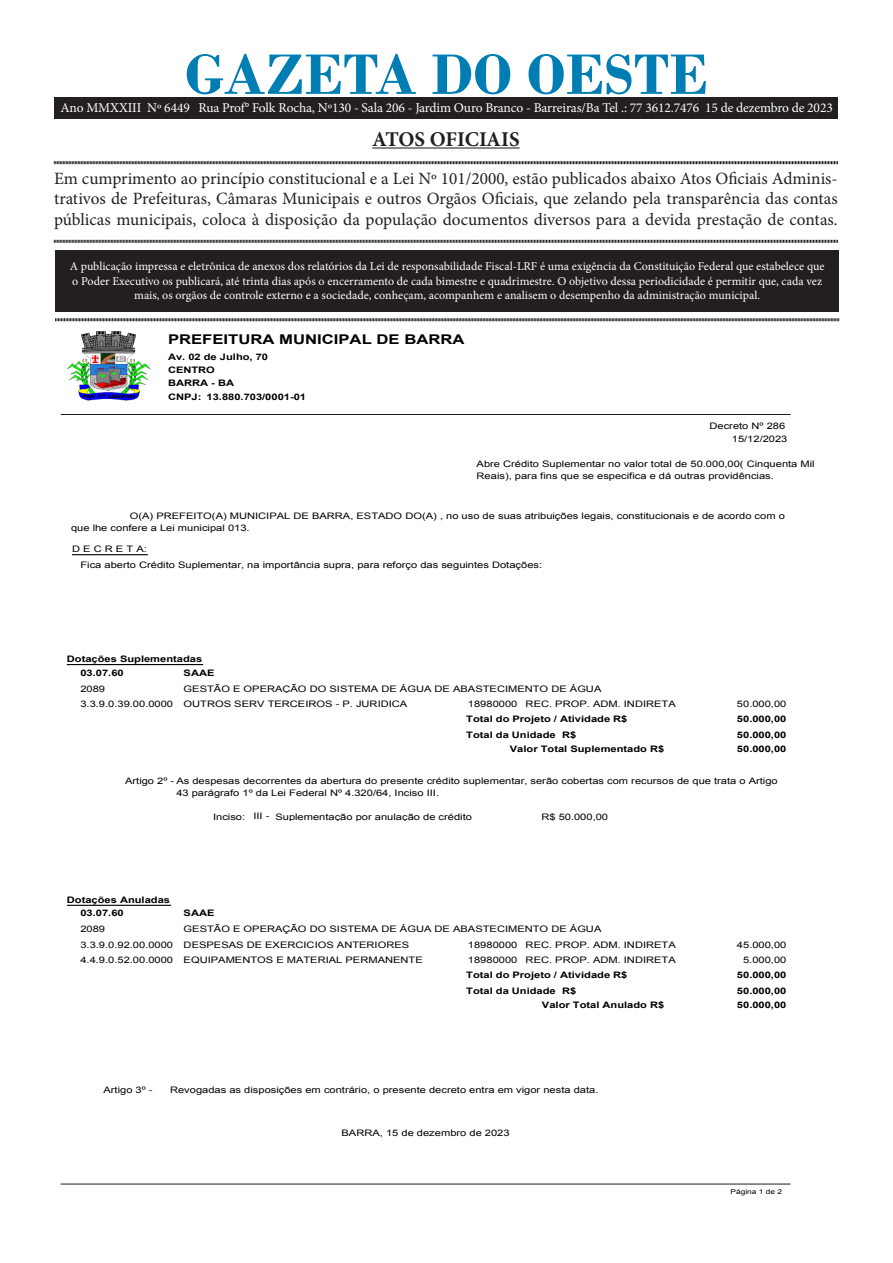
<style>
.page{position:relative;width:893px;height:1263px;background:#fff}
.page>*{position:absolute;margin:0;border:0;box-sizing:border-box;transform-origin:0 0}
.t1{font:700 60px "Bodoni";color:#007eb4}
.t2{font:700 21px "Minion Pro";letter-spacing:-.005em;color:#231f20}
.t3{font:17.25px/20.7px "Minion Pro";color:#231f20;text-align:justify}
.t4{font:13.5px "Minion Pro";letter-spacing:-.01em;color:#fff}
.t5{font:700 13.35px "Arial";color:#000;scale:1.24 1}
.t6{font:12px/14.4px "Minion Pro";color:#fff;text-align:center}
.t7{font:9px/11.7px "Arial";color:#000;scale:1.24 1}
.t8{font:700 9px/13.4px "Arial";color:#000;scale:1.24 1}
.t9{font:6.75px "Arial";color:#000;scale:1.24 1}
</style>
<div class="page">
<div style="left:55px;top:250px;width:784px;height:61px;background:#231f20"></div>
<hr style="left:372px;top:147px;width:148px;height:2px;background:#231f20">
<svg style="left:54px;top:161px;width:784px;height:4px"></svg>
<svg style="left:54px;top:239px;width:784px;height:4px"></svg>
<svg style="left:55px;top:318px;width:784px;height:4px"></svg>
<div style="left:54px;top:98px;width:784px;height:20px;background:#231f20"></div>
<hr style="left:61px;top:414px;width:729px;height:1px;background:#000">
<img style="left:67px;top:332px;width:83px;height:69px">
<hr style="left:72px;top:554px;width:76px;height:1px;background:#000">
<hr style="left:67px;top:664px;width:136px;height:1px;background:#000">
<hr style="left:67px;top:905px;width:104px;height:1px;background:#000">
<hr style="left:61px;top:1183px;width:729px;height:1px;background:#000">
<p class="t1" style="left:185px;top:39px;width:525px">GAZETA DO OESTE</p>
<p class="t2" style="left:372px;top:124px;width:149px">ATOS OFICIAIS</p>
<p class="t3" style="left:54px;top:168px;width:785px">Em cumprimento ao princípio constitucional e a Lei Nº 101/2000, estão publicados abaixo Atos Oficiais Adminis&shy;trativos de Prefeituras, Câmaras Municipais e outros Orgãos Oficiais, que zelando pela transparência das contas públicas municipais, coloca à disposição da população documentos diversos para a devida prestação de contas.</p>
<p class="t6" style="left:70px;top:259px;width:756px">A publicação impressa e eletrônica de anexos dos relatórios da Lei de responsabilidade Fiscal-LRF é uma exigência da Constituição Federal que estabelece que o Poder Executivo os publicará, até trinta dias após o encerramento de cada bimestre e quadrimestre. O objetivo dessa periodicidade é permitir que, cada vez mais, os orgãos de controle externo e a sociedade, conheçam, acompanhem e analisem o desempenho da administração municipal.</p>
<p class="t4" style="left:60px;top:98px;width:774px">Ano MMXXIII Nº 6449 Rua Prof° Folk Rocha, Nº130 - Sala 206 - Jardim Ouro Branco - Barreiras/Ba Tel .: 77 3612.7476 15 de dezembro de 2023</p>
<p class="t5" style="left:168px;top:331px;width:241px">PREFEITURA MUNICIPAL DE BARRA</p>
<p class="t8" style="left:168px;top:377px;width:55px">BARRA - BA<br>CNPJ:</p>
<p class="t8" style="left:168px;top:350px;width:82px">Av. 02 de Julho, 70<br>CENTRO</p>
<p class="t8" style="left:207px;top:390px;width:82px">13.880.703/0001-01</p>
<p class="t7" style="left:709px;top:420px;width:63px">Decreto Nº 286</p>
<p class="t7" style="left:732px;top:433px;width:46px">15/12/2023</p>
<p class="t7" style="left:477px;top:458px;width:274px">Abre Crédito Suplementar no valor total de 50.000,00( Cinquenta Mil<br>Reais), para fins que se especifica e dá outras providências.</p>
<p class="t7" style="left:71px;top:510px;width:577px;text-indent:59px">O(A) PREFEITO(A) MUNICIPAL DE BARRA, ESTADO DO(A) , no uso de suas atribuições legais, constitucionais e de acordo com o que lhe confere a Lei municipal 013.</p>
<p class="t7" style="left:80px;top:559px;width:374px">Fica aberto Crédito Suplementar, na importância supra, para reforço das seguintes Dotações:</p>
<p class="t7" style="left:72px;top:543px;width:62px">D E C R E T A:</p>
<p class="t8" style="left:80px;top:653px;width:100px;text-indent:-14px">Dotações Suplementadas<br>03.07.60</p>
<p class="t8" style="left:184px;top:666px;width:26px">SAAE</p>
<p class="t7" style="left:80px;top:681px;width:422px;line-height:15.1px;text-indent:103px">GESTÃO E OPERAÇÃO DO SISTEMA DE ÁGUA DE ABASTECIMENTO DE ÁGUA<br>3.3.9.0.39.00.0000 OUTROS SERV TERCEIROS - P. JURIDICA</p>
<p class="t7" style="left:80px;top:683px;width:21px">2089</p>
<p class="t7" style="left:468px;top:698px;width:169px">18980000 REC. PROP. ADM. INDIRETA</p>
<p class="t7" style="left:737px;top:698px;width:41px">50.000,00</p>
<p class="t8" style="left:466px;top:712px;width:132px">Total do Projeto / Atividade R$</p>
<p class="t8" style="left:737px;top:712px;width:41px">50.000,00</p>
<p class="t8" style="left:466px;top:728px;width:90px">Total da Unidade R$</p>
<p class="t8" style="left:737px;top:728px;width:41px">50.000,00</p>
<p class="t8" style="left:510px;top:742px;width:126px">Valor Total Suplementado R$</p>
<p class="t8" style="left:737px;top:742px;width:41px">50.000,00</p>
<p class="t7" style="left:176px;top:775px;width:487px;text-indent:-51px">Artigo 2º - As despesas decorrentes da abertura do presente crédito suplementar, serão cobertas com recursos de que trata o Artigo<br>43 parágrafo 1º da Lei Federal Nº 4.320/64, Inciso III.</p>
<p class="t7" style="left:213px;top:811px;width:210px">Inciso: III - Suplementação por anulação de crédito</p>
<p class="t7" style="left:541px;top:811px;width:55px">R$ 50.000,00</p>
<p class="t8" style="left:80px;top:893px;width:74px;text-indent:-14px">Dotações Anuladas<br>03.07.60</p>
<p class="t8" style="left:184px;top:907px;width:26px">SAAE</p>
<p class="t7" style="left:80px;top:922px;width:422px;line-height:15.1px;text-indent:103px">GESTÃO E OPERAÇÃO DO SISTEMA DE ÁGUA DE ABASTECIMENTO DE ÁGUA<br>3.3.9.0.92.00.0000 DESPESAS DE EXERCICIOS ANTERIORES</p>
<p class="t7" style="left:80px;top:923px;width:21px">2089</p>
<p class="t7" style="left:468px;top:938px;width:169px">18980000 REC. PROP. ADM. INDIRETA</p>
<p class="t7" style="left:737px;top:938px;width:41px">45.000,00</p>
<p class="t7" style="left:80px;top:954px;width:278px">4.4.9.0.52.00.0000 EQUIPAMENTOS E MATERIAL PERMANENTE</p>
<p class="t7" style="left:468px;top:954px;width:169px">18980000 REC. PROP. ADM. INDIRETA</p>
<p class="t7" style="left:743px;top:954px;width:36px">5.000,00</p>
<p class="t8" style="left:466px;top:968px;width:132px">Total do Projeto / Atividade R$</p>
<p class="t8" style="left:737px;top:968px;width:41px">50.000,00</p>
<p class="t8" style="left:466px;top:984px;width:90px">Total da Unidade R$</p>
<p class="t8" style="left:737px;top:984px;width:41px">50.000,00</p>
<p class="t8" style="left:542px;top:998px;width:100px">Valor Total Anulado R$</p>
<p class="t8" style="left:737px;top:998px;width:41px">50.000,00</p>
<p class="t7" style="left:104px;top:1084px;width:41px">Artigo 3º -</p>
<p class="t7" style="left:170px;top:1084px;width:347px">Revogadas as disposições em contrário, o presente decreto entra em vigor nesta data.</p>
<p class="t7" style="left:342px;top:1127px;width:137px">BARRA, 15 de dezembro de 2023</p>
<p class="t9" style="left:730px;top:1187px;width:43px">Página 1 de 2</p>
</div>
